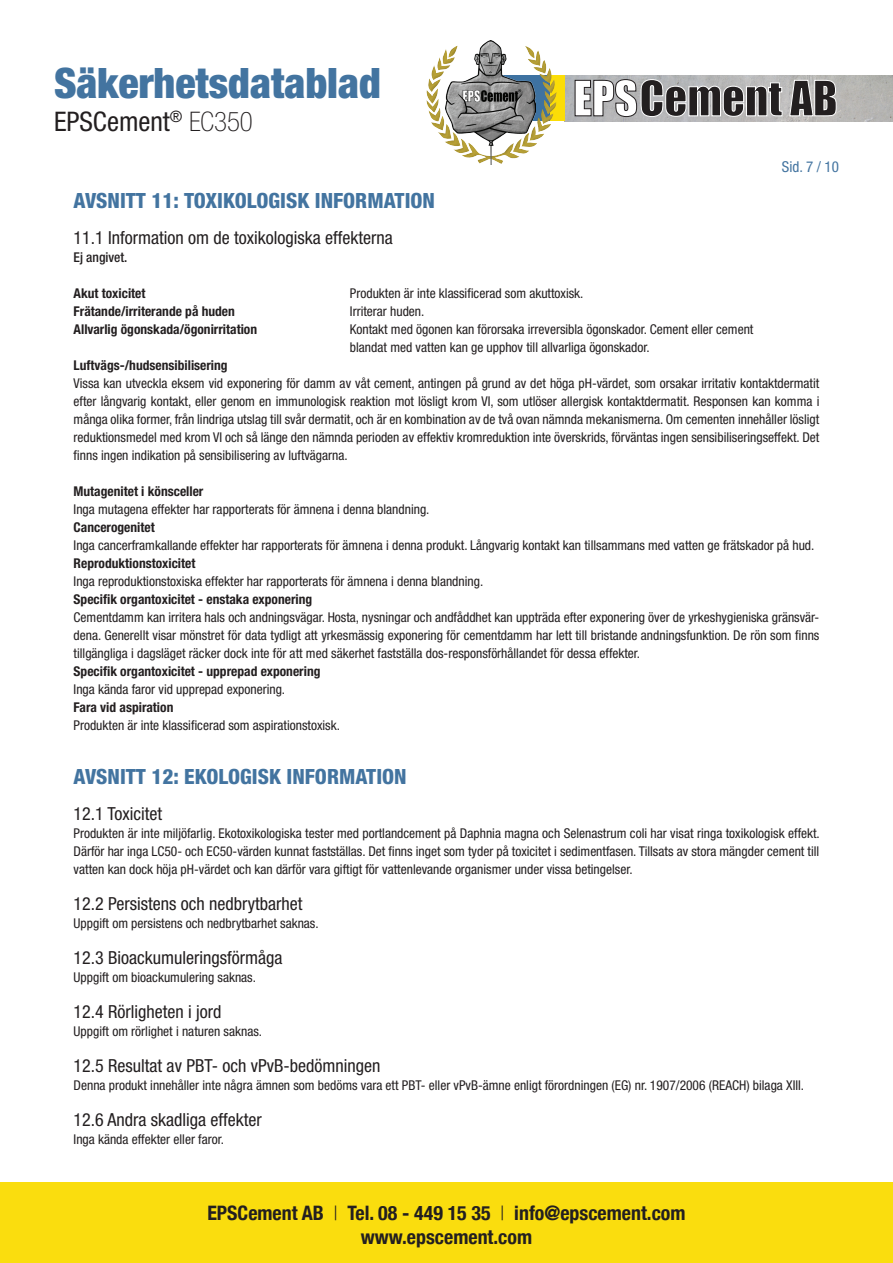
<style>
.page{position:relative;width:893px;height:1263px;background:#fff}
.page>*{position:absolute;margin:0;border:0;box-sizing:border-box;transform-origin:0 0}
.t1{font:900 condensed 42px "Helvetica Neue";color:#4374a0}
.t2{font:condensed 27px "Helvetica Neue";color:#231f20}
.t3{font:800 condensed 21px "Helvetica Neue";color:#4374a0}
.t4{font:700 condensed 19.95px/23.9px "Helvetica Neue";color:#231f20;text-align:center}
.t5{font:condensed 18px "Helvetica Neue";color:#231f20}
.t6{font:condensed 15px "Helvetica Neue";color:#4374a0}
.t7{font:condensed 13.5px/18px "Helvetica Neue";color:#231f20;text-align:justify}
.t8{font:700 condensed 13.5px "Helvetica Neue";color:#231f20}
.t9{font:500 condensed 13.5px "Helvetica Neue";color:#231f20}
.s1{font-weight:100}
.s2{font-weight:300}
</style>
<div class="page">
<div style="left:0;top:1182px;width:893px;height:81px;background:#fadd0e"></div>
<img style="left:564px;top:75px;width:329px;height:46px">
<div style="left:550px;top:75px;width:14px;height:46px;background:#fbdd07"></div>
<svg style="left:574px;top:79px;width:263px;height:38px;background:#8a8889"></svg>
<div style="left:425px;top:43px;width:132px;height:122px;background:#231f20;opacity:.5"></div>
<img style="left:446px;top:40px;width:90px;height:124px">
<h1 class="t1" style="left:54px;top:57px;width:328px">Säkerhetsdatablad</h1>
<h2 class="t2" style="left:54px;top:106px;width:200px">EPSCement<sup>®</sup> <span class="s1">EC350</span></h2>
<p class="t6" style="left:782px;top:158px;width:59px">Sid. 7 / 10</p>
<h3 class="t3" style="left:74px;top:188px;width:363px">AVSNITT 11: TOXIKOLOGISK INFORMATION</h3>
<h3 class="t5" style="left:74px;top:228px;width:321px">11.1 Information om de toxikologiska effekterna</h3>
<p class="t9" style="left:74px;top:249px;width:55px">Ej angivet.</p>
<p class="t8" style="left:74px;top:285px;width:73px">Akut toxicitet</p>
<p class="t7" style="left:350px;top:284px;width:235px">Produkten är inte klassificerad som akuttoxisk.</p>
<p class="t8" style="left:74px;top:303px;width:163px">Frätande/irriterande på huden</p>
<p class="t7" style="left:350px;top:302px;width:76px">Irriterar huden.</p>
<p class="t8" style="left:74px;top:321px;width:185px">Allvarlig ögonskada/ögonirritation</p>
<p class="t7" style="left:350px;top:320px;width:405px">Kontakt med ögonen kan förorsaka irreversibla ögonskador. Cement eller cement blandat med vatten kan ge upphov till allvarliga ögonskador.</p>
<p class="t8" style="left:74px;top:357px;width:156px">Luftvägs-/hudsensibilisering</p>
<p class="t7" style="left:74px;top:374px;width:747px">Vissa kan utveckla eksem vid exponering för damm av våt cement, antingen på grund av det höga pH-värdet, som orsakar irritativ kontaktdermatit efter långvarig kontakt, eller genom en immunologisk reaktion mot lösligt krom VI, som utlöser allergisk kontaktdermatit. Responsen kan komma i många olika former, från lindriga utslag till svår dermatit, och är en kombination av de två ovan nämnda mekanismerna. Om cementen innehåller lösligt reduktionsmedel med krom VI och så länge den nämnda perioden av effektiv kromreduktion inte överskrids, förväntas ingen sensibiliseringseffekt. Det finns ingen indikation på sensibilisering av luftvägarna.</p>
<p class="t8" style="left:74px;top:483px;width:131px">Mutagenitet i könsceller</p>
<p class="t7" style="left:74px;top:500px;width:357px">Inga mutagena effekter har rapporterats för ämnena i denna blandning.</p>
<p class="t8" style="left:74px;top:519px;width:83px">Cancerogenitet</p>
<p class="t7" style="left:74px;top:536px;width:742px">Inga cancerframkallande effekter har rapporterats för ämnena i denna produkt. Långvarig kontakt kan tillsammans med vatten ge frätskador på hud.</p>
<p class="t8" style="left:74px;top:555px;width:123px">Reproduktionstoxicitet</p>
<p class="t7" style="left:74px;top:572px;width:411px">Inga reproduktionstoxiska effekter har rapporterats för ämnena i denna blandning.</p>
<p class="t8" style="left:74px;top:591px;width:240px">Specifik organtoxicitet - enstaka exponering</p>
<p class="t7" style="left:74px;top:608px;width:747px">Cementdamm kan irritera hals och andningsvägar. Hosta, nysningar och andfåddhet kan uppträda efter exponering över de yrkeshygieniska gränsvär&shy;dena. Generellt visar mönstret för data tydligt att yrkesmässig exponering för cementdamm har lett till bristande andningsfunktion. De rön som finns tillgängliga i dagsläget räcker dock inte för att med säkerhet fastställa dos-responsförhållandet för dessa effekter.</p>
<p class="t8" style="left:74px;top:663px;width:248px">Specifik organtoxicitet - upprepad exponering</p>
<p class="t7" style="left:74px;top:680px;width:213px">Inga kända faror vid upprepad exponering.</p>
<p class="t8" style="left:74px;top:699px;width:101px">Fara vid aspiration</p>
<p class="t7" style="left:74px;top:716px;width:268px">Produkten är inte klassificerad som aspirationstoxisk.</p>
<h3 class="t3" style="left:74px;top:764px;width:335px">AVSNITT 12: EKOLOGISK INFORMATION</h3>
<h3 class="t5" style="left:74px;top:804px;width:90px">12.1 Toxicitet</h3>
<p class="t7" style="left:74px;top:824px;width:748px">Produkten är inte miljöfarlig. Ekotoxikologiska tester med portlandcement på Daphnia magna och Selenastrum coli har visat ringa toxikologisk effekt.<br>Därför har inga LC50- och EC50-värden kunnat fastställas. Det finns inget som tyder på toxicitet i sedimentfasen. Tillsats av stora mängder cement till vatten kan dock höja pH-värdet och kan därför vara giftigt för vattenlevande organismer under vissa betingelser.</p>
<h3 class="t5" style="left:74px;top:894px;width:230px">12.2 Persistens och nedbrytbarhet</h3>
<p class="t7" style="left:74px;top:914px;width:247px">Uppgift om persistens och nedbrytbarhet saknas.</p>
<h3 class="t5" style="left:74px;top:948px;width:210px">12.3 Bioackumuleringsförmåga</h3>
<p class="t7" style="left:74px;top:968px;width:184px">Uppgift om bioackumulering saknas.</p>
<h3 class="t5" style="left:74px;top:1002px;width:149px">12.4 Rörligheten i jord</h3>
<p class="t7" style="left:74px;top:1022px;width:190px">Uppgift om rörlighet i naturen saknas.</p>
<h3 class="t5" style="left:74px;top:1056px;width:308px">12.5 Resultat av PBT- och vPvB-bedömningen</h3>
<p class="t7" style="left:74px;top:1076px;width:732px">Denna produkt innehåller inte några ämnen som bedöms vara ett PBT- eller vPvB-ämne enligt förordningen (EG) nr. 1907/2006 (REACH) bilaga XIII.</p>
<h3 class="t5" style="left:74px;top:1110px;width:190px">12.6 Andra skadliga effekter</h3>
<p class="t7" style="left:74px;top:1130px;width:152px">Inga kända effekter eller faror.</p>
<h3 class="t4" style="left:207px;top:1200px;width:480px">EPSCement AB <span class="s2">|</span> Tel. 08 - 449 15 35 <span class="s2">|</span> info@epscement.com www.epscement.com</h3>
</div>
